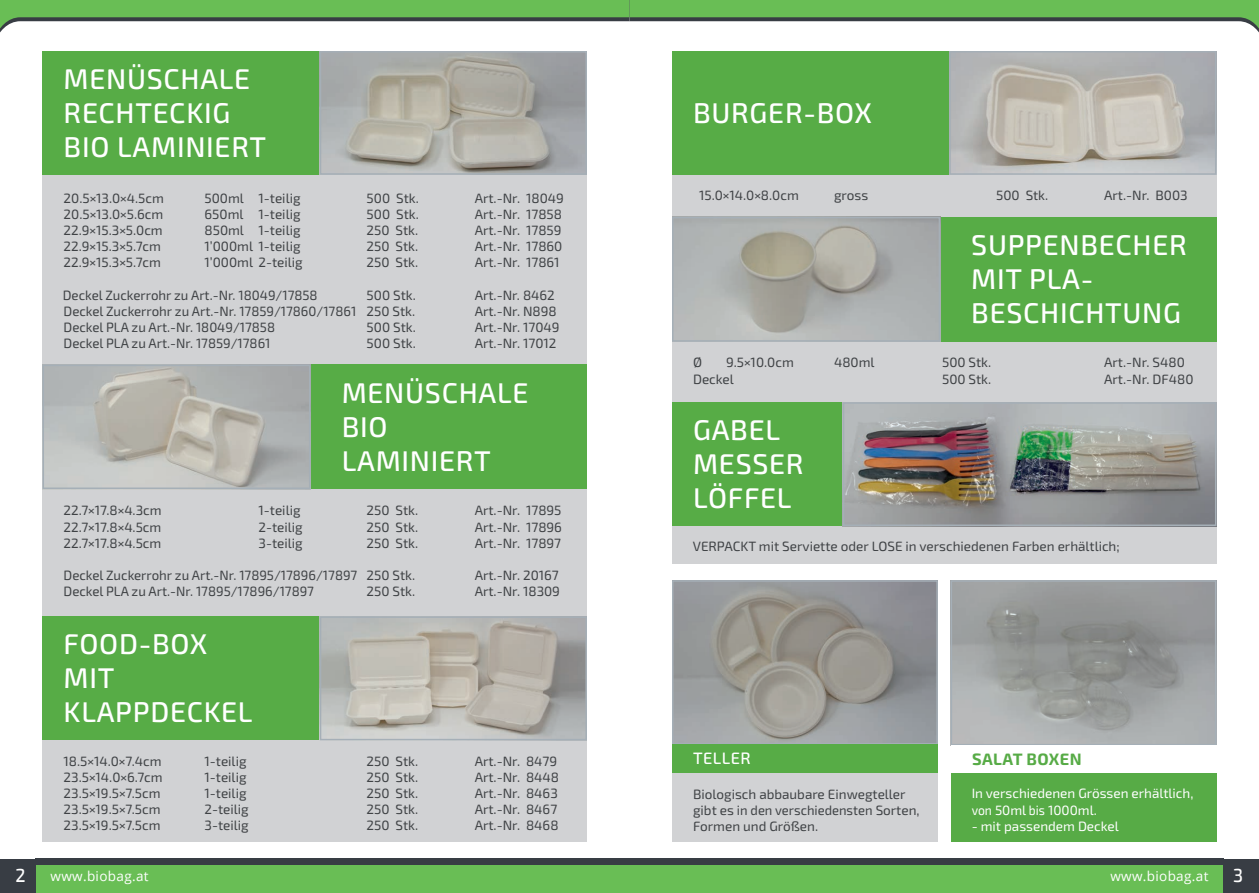
<style>
.page{position:relative;width:1259px;height:893px;background:#fff}
.page>*{position:absolute;margin:0;border:0;box-sizing:border-box;transform-origin:0 0}
.t1{font:500 28.5px/34.2px "Exo 2";letter-spacing:.025em;color:#fff}
.t2{font:500 18.9px "Exo 2";color:#fff;scale:.95 1}
.t3{font:700 16.5px "Exo 2";letter-spacing:.025em;color:#57ab46}
.t4{font:500 16.5px "Exo 2";letter-spacing:.025em;color:#fff}
.t5{font:13.5px/16.2px "Exo 2";color:#3f4245}
.t6{font:13.5px/16.2px "Exo 2";color:#fff}
.t7{font:13.5px "Open Sans";letter-spacing:.025em;color:#fff}
</style>
<div class="page">
<div style="left:43px;top:148px;width:544px;height:694px;background:#d1d2d4"></div>
<div style="left:43px;top:51px;width:277px;height:124px;background:#57ac46"></div>
<img style="left:323px;top:64px;width:261px;height:108px">
<div style="left:320px;top:51px;width:267px;height:124px;border:2px solid #a5afb7"></div>
<div style="left:672px;top:170px;width:544px;height:393px;background:#d1d2d4"></div>
<div style="left:672px;top:745px;width:266px;height:97px;background:#d1d2d4"></div>
<div style="left:950px;top:752px;width:266px;height:90px;background:#57ab46"></div>
<img style="left:675px;top:583px;width:260px;height:159px">
<div style="left:672px;top:580px;width:266px;height:165px;border:2px solid #a5afb7"></div>
<div style="left:950px;top:580px;width:266px;height:165px;border:2px solid #a5afb7"></div>
<div style="left:672px;top:744px;width:266px;height:29px;background:#57ac46"></div>
<div style="left:950px;top:745px;width:266px;height:28px;background:#fff"></div>
<div style="left:672px;top:402px;width:170px;height:124px;background:#57ac46"></div>
<img style="left:845px;top:405px;width:368px;height:118px">
<div style="left:842px;top:402px;width:374px;height:124px;border:2px solid #a5afb7"></div>
<div style="left:310px;top:365px;width:277px;height:124px;background:#57ac46"></div>
<img style="left:46px;top:368px;width:261px;height:118px">
<div style="left:43px;top:365px;width:267px;height:124px;border:2px solid #a5afb7"></div>
<div style="left:43px;top:616px;width:277px;height:124px;background:#57ac46"></div>
<img style="left:323px;top:619px;width:261px;height:118px">
<div style="left:320px;top:616px;width:267px;height:124px;border:2px solid #a5afb7"></div>
<div style="left:672px;top:51px;width:277px;height:124px;background:#57ac46"></div>
<img style="left:952px;top:64px;width:261px;height:108px">
<div style="left:949px;top:51px;width:267px;height:124px;border:2px solid #a5afb7"></div>
<div style="left:940px;top:217px;width:276px;height:125px;background:#57ac46"></div>
<img style="left:675px;top:220px;width:262px;height:119px">
<div style="left:672px;top:217px;width:268px;height:125px;border:2px solid #a5afb7"></div>
<svg style="left:0;top:0;width:1259px;height:64px"></svg>
<div style="left:629px;top:865px;width:594px;height:28px;background:#69be55"></div>
<div style="left:36px;top:865px;width:593px;height:28px;background:#69be55"></div>
<div style="left:1223px;top:859px;width:36px;height:34px;background:#383d44"></div>
<div style="left:0;top:859px;width:35px;height:34px;background:#383d44"></div>
<div style="left:629px;top:859px;width:594px;height:6px;background:#383d44"></div>
<div style="left:36px;top:859px;width:593px;height:6px;background:#383d44"></div>
<h1 class="t1" style="left:64px;top:60px;width:204px">MENÜSCHALE<br>RECHTECKIG<br>BIO LAMINIERT</h1>
<p class="t5" style="left:64px;top:189px;width:102px">20.5×13.0×4.5cm</p>
<p class="t5" style="left:205px;top:189px;width:97px">500ml 1-teilig</p>
<p class="t5" style="left:367px;top:189px;width:54px">500 Stk.</p>
<p class="t5" style="left:475px;top:189px;width:91px">Art.-Nr. 18049</p>
<p class="t5" style="left:64px;top:205px;width:101px">20.5×13.0×5.6cm</p>
<p class="t5" style="left:205px;top:205px;width:97px">650ml 1-teilig</p>
<p class="t5" style="left:367px;top:205px;width:54px">500 Stk.</p>
<p class="t5" style="left:475px;top:205px;width:89px">Art.-Nr. 17858</p>
<p class="t5" style="left:64px;top:222px;width:101px">22.9×15.3×5.0cm</p>
<p class="t5" style="left:205px;top:222px;width:97px">850ml 1-teilig</p>
<p class="t5" style="left:367px;top:222px;width:53px">250 Stk.</p>
<p class="t5" style="left:475px;top:222px;width:88px">Art.-Nr. 17859</p>
<p class="t5" style="left:64px;top:238px;width:99px">22.9×15.3×5.7cm</p>
<p class="t5" style="left:205px;top:238px;width:97px">1’000ml 1-teilig</p>
<p class="t5" style="left:367px;top:238px;width:53px">250 Stk.</p>
<p class="t5" style="left:475px;top:238px;width:89px">Art.-Nr. 17860</p>
<p class="t5" style="left:64px;top:254px;width:99px">22.9×15.3×5.7cm</p>
<p class="t5" style="left:205px;top:254px;width:100px">1’000ml 2-teilig</p>
<p class="t5" style="left:367px;top:254px;width:53px">250 Stk.</p>
<p class="t5" style="left:475px;top:254px;width:86px">Art.-Nr. 17861</p>
<p class="t5" style="left:63px;top:286px;width:256px">Deckel Zuckerrohr zu Art.-Nr. 18049/17858</p>
<p class="t5" style="left:367px;top:286px;width:51px">500 Stk.</p>
<p class="t5" style="left:475px;top:286px;width:82px">Art.-Nr. 8462</p>
<p class="t5" style="left:64px;top:303px;width:353px">Deckel Zuckerrohr zu Art.-Nr. 17859/17860/17861 250 Stk.</p>
<p class="t5" style="left:475px;top:303px;width:84px">Art.-Nr. N898</p>
<p class="t5" style="left:64px;top:319px;width:213px">Deckel PLA zu Art.-Nr. 18049/17858</p>
<p class="t5" style="left:367px;top:319px;width:51px">500 Stk.</p>
<p class="t5" style="left:475px;top:319px;width:86px">Art.-Nr. 17049</p>
<p class="t5" style="left:64px;top:335px;width:208px">Deckel PLA zu Art.-Nr. 17859/17861</p>
<p class="t5" style="left:367px;top:335px;width:51px">500 Stk.</p>
<p class="t5" style="left:475px;top:335px;width:83px">Art.-Nr. 17012</p>
<h1 class="t1" style="left:342px;top:374px;width:188px">MENÜSCHALE<br>BIO<br>LAMINIERT</h1>
<p class="t5" style="left:64px;top:502px;width:100px">22.7×17.8×4.3cm</p>
<p class="t5" style="left:259px;top:502px;width:43px">1-teilig</p>
<p class="t5" style="left:367px;top:502px;width:53px">250 Stk.</p>
<p class="t5" style="left:475px;top:502px;width:88px">Art.-Nr. 17895</p>
<p class="t5" style="left:64px;top:518px;width:99px">22.7×17.8×4.5cm</p>
<p class="t5" style="left:259px;top:518px;width:46px">2-teilig</p>
<p class="t5" style="left:367px;top:518px;width:53px">250 Stk.</p>
<p class="t5" style="left:475px;top:518px;width:89px">Art.-Nr. 17896</p>
<p class="t5" style="left:64px;top:534px;width:99px">22.7×17.8×4.5cm</p>
<p class="t5" style="left:259px;top:534px;width:46px">3-teilig</p>
<p class="t5" style="left:367px;top:534px;width:53px">250 Stk.</p>
<p class="t5" style="left:475px;top:534px;width:88px">Art.-Nr. 17897</p>
<p class="t5" style="left:64px;top:567px;width:353px">Deckel Zuckerrohr zu Art.-Nr. 17895/17896/17897 250 Stk.</p>
<p class="t5" style="left:475px;top:567px;width:86px">Art.-Nr. 20167</p>
<p class="t5" style="left:64px;top:583px;width:252px">Deckel PLA zu Art.-Nr. 17895/17896/17897</p>
<p class="t5" style="left:367px;top:583px;width:50px">250 Stk.</p>
<p class="t5" style="left:475px;top:583px;width:87px">Art.-Nr. 18309</p>
<h1 class="t1" style="left:64px;top:626px;width:190px">FOOD-BOX<br>MIT<br>KLAPPDECKEL</h1>
<p class="t5" style="left:64px;top:752px;width:99px">18.5×14.0×7.4cm</p>
<p class="t5" style="left:205px;top:752px;width:43px">1-teilig</p>
<p class="t5" style="left:367px;top:752px;width:53px">250 Stk.</p>
<p class="t5" style="left:475px;top:752px;width:84px">Art.-Nr. 8479</p>
<p class="t5" style="left:64px;top:768px;width:101px">23.5×14.0×6.7cm</p>
<p class="t5" style="left:205px;top:768px;width:43px">1-teilig</p>
<p class="t5" style="left:367px;top:768px;width:53px">250 Stk.</p>
<p class="t5" style="left:475px;top:768px;width:86px">Art.-Nr. 8448</p>
<p class="t5" style="left:64px;top:785px;width:98px">23.5×19.5×7.5cm</p>
<p class="t5" style="left:205px;top:785px;width:43px">1-teilig</p>
<p class="t5" style="left:367px;top:785px;width:53px">250 Stk.</p>
<p class="t5" style="left:475px;top:785px;width:85px">Art.-Nr. 8463</p>
<p class="t5" style="left:64px;top:801px;width:98px">23.5×19.5×7.5cm</p>
<p class="t5" style="left:205px;top:801px;width:46px">2-teilig</p>
<p class="t5" style="left:367px;top:801px;width:53px">250 Stk.</p>
<p class="t5" style="left:475px;top:801px;width:84px">Art.-Nr. 8467</p>
<p class="t5" style="left:64px;top:817px;width:98px">23.5×19.5×7.5cm</p>
<p class="t5" style="left:205px;top:817px;width:46px">3-teilig</p>
<p class="t5" style="left:367px;top:817px;width:53px">250 Stk.</p>
<p class="t5" style="left:475px;top:817px;width:85px">Art.-Nr. 8468</p>
<h1 class="t1" style="left:693px;top:94px;width:180px">BURGER-BOX</h1>
<p class="t5" style="left:699px;top:187px;width:101px">15.0×14.0×8.0cm</p>
<p class="t5" style="left:834px;top:187px;width:36px">gross</p>
<p class="t5" style="left:996px;top:187px;width:54px">500 Stk.</p>
<p class="t5" style="left:1104px;top:187px;width:85px">Art.-Nr. B003</p>
<h1 class="t1" style="left:971px;top:227px;width:217px">SUPPENBECHER<br>MIT PLA-<br>BESCHICHTUNG</h1>
<p class="t5" style="left:693px;top:354px;width:11px">Ø</p>
<p class="t5" style="left:726px;top:354px;width:69px">9.5×10.0cm</p>
<p class="t5" style="left:834px;top:354px;width:42px">480ml</p>
<p class="t5" style="left:942px;top:354px;width:51px">500 Stk.</p>
<p class="t5" style="left:1104px;top:354px;width:82px">Art.-Nr. S480</p>
<p class="t5" style="left:693px;top:370px;width:42px">Deckel</p>
<p class="t5" style="left:942px;top:370px;width:51px">500 Stk.</p>
<p class="t5" style="left:1104px;top:370px;width:91px">Art.-Nr. DF480</p>
<h1 class="t1" style="left:693px;top:411px;width:112px">GABEL<br>MESSER<br>LÖFFEL</h1>
<p class="t5" style="left:693px;top:538px;width:428px">VERPACKT mit Serviette oder LOSE in verschiedenen Farben erhältlich;</p>
<p class="t4" style="left:693px;top:746px;width:59px">TELLER</p>
<p class="t3" style="left:972px;top:747px;width:111px">SALAT BOXEN</p>
<p class="t6" style="left:971px;top:785px;width:223px">In verschiedenen Grössen erhältlich, von 50ml bis 1000ml.</p>
<p class="t6" style="left:971px;top:817px;width:149px">- mit passendem Deckel</p>
<p class="t5" style="left:693px;top:785px;width:228px">Biologisch abbaubare Einwegteller gibt es in den verschiedensten Sorten,<br>Formen und Größen.</p>
<h2 class="t2" style="left:16px;top:862px;width:12px">2</h2>
<p class="t7" style="left:51px;top:867px;width:100px">www.biobag.at</p>
<p class="t7" style="left:1110px;top:867px;width:100px">www.biobag.at</p>
<h2 class="t2" style="left:1233px;top:862px;width:12px">3</h2>
</div>
